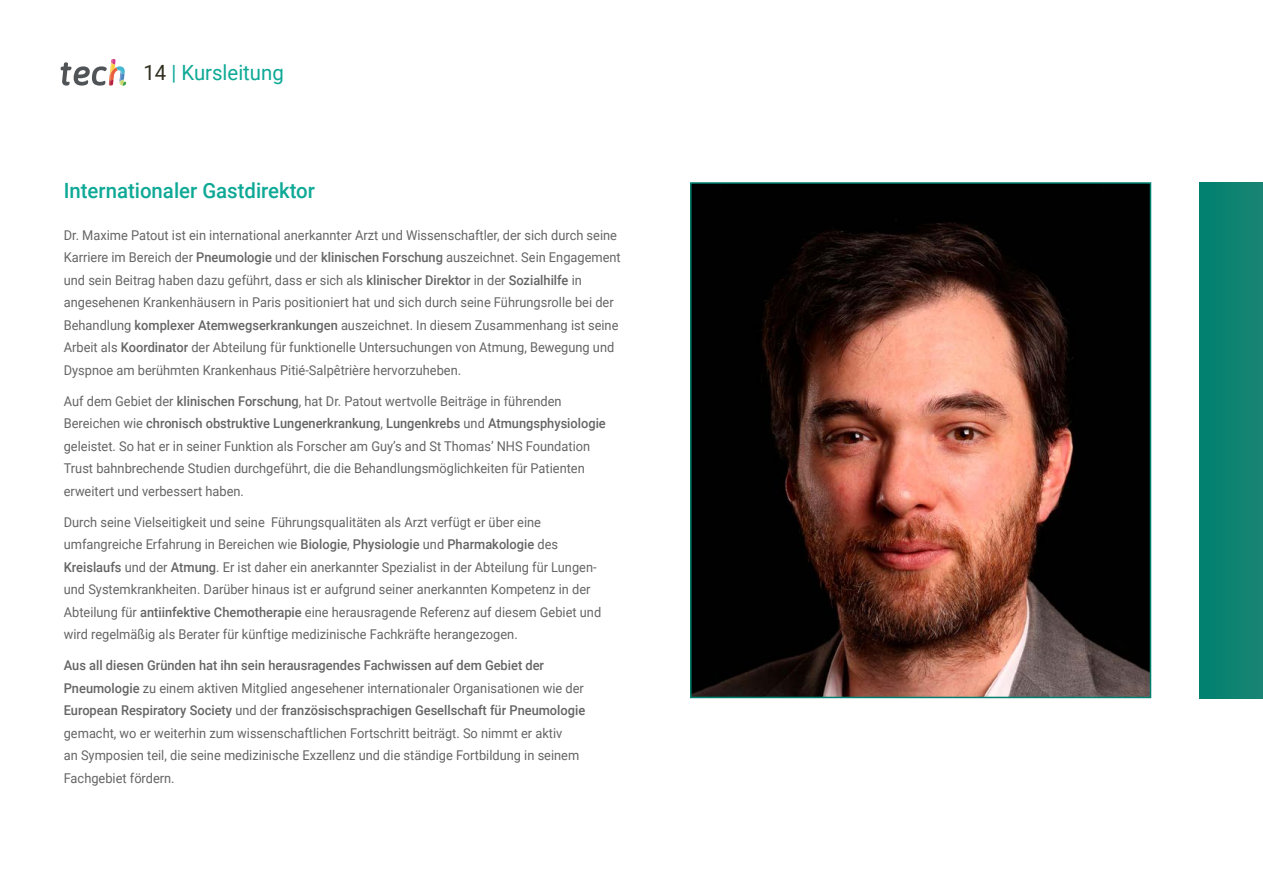
<style>
.page{position:relative;width:1263px;height:893px;background:#fff}
.page>*{position:absolute;margin:0;border:0;box-sizing:border-box;transform-origin:0 0}
.t1{font:500 21px "Roboto";color:#0ea996}
.t2{font:21px "Roboto";color:#0ea996}
.t3{font:13.5px/22.5px "Roboto";color:#656565;scale:.95 1}
.s1{color:#312e20}
.s2{font-weight:500}
</style>
<div class="page">
<img style="left:693px;top:185px;width:455px;height:510px">
<div style="left:690px;top:182px;width:461px;height:516px;border:2px solid #00806f"></div>
<div style="left:1199px;top:182px;width:64px;height:516px;background:linear-gradient(to right,#00806f,#1a8473)"></div>
<svg style="left:61px;top:59px;width:65px;height:27px"></svg>
<h1 class="t2" style="left:144px;top:57px;width:142px"><span class="s1">14</span> | Kursleitung</h1>
<h1 class="t1" style="left:64px;top:176px;width:253px">Internationaler Gastdirektor</h1>
<p class="t3" style="left:64px;top:223px;width:588px">Dr. Maxime Patout ist ein international anerkannter Arzt und Wissenschaftler, der sich durch seine Karriere im Bereich der <span class="s2">Pneumologie</span> und der <span class="s2">klinischen Forschung</span> auszeichnet. Sein Engagement und sein Beitrag haben dazu geführt, dass er sich als <span class="s2">klinischer Direktor</span> in der <span class="s2">Sozialhilfe</span> in angesehenen Krankenhäusern in Paris positioniert hat und sich durch seine Führungsrolle bei der Behandlung <span class="s2">komplexer Atemwegserkrankungen</span> auszeichnet. In diesem Zusammenhang ist seine Arbeit als <span class="s2">Koordinator</span> der Abteilung für funktionelle Untersuchungen von Atmung, Bewegung und Dyspnoe am berühmten Krankenhaus Pitié-Salpêtrière hervorzuheben.</p>
<p class="t3" style="left:64px;top:389px;width:572px">Auf dem Gebiet der <span class="s2">klinischen Forschung</span>, hat Dr. Patout wertvolle Beiträge in führenden Bereichen wie <span class="s2">chronisch obstruktive Lungenerkrankung</span>, <span class="s2">Lungenkrebs</span> und <span class="s2">Atmungsphysiologie </span>geleistet. So hat er in seiner Funktion als Forscher am Guy’s and St Thomas’ NHS Foundation Trust bahnbrechende Studien durchgeführt, die die Behandlungsmöglichkeiten für Patienten erweitert und verbessert haben.</p>
<p class="t3" style="left:64px;top:510px;width:567px">Durch seine Vielseitigkeit und seine Führungsqualitäten als Arzt verfügt er über eine umfangreiche Erfahrung in Bereichen wie <span class="s2">Biologie</span>, <span class="s2">Physiologie</span> und <span class="s2">Pharmakologie</span> des <span class="s2">Kreislaufs</span> und der <span class="s2">Atmung</span>. Er ist daher ein anerkannter Spezialist in der Abteilung für Lungen&shy;und Systemkrankheiten. Darüber hinaus ist er aufgrund seiner anerkannten Kompetenz in der Abteilung für <span class="s2">antiinfektive Chemotherapie</span> eine herausragende Referenz auf diesem Gebiet und wird regelmäßig als Berater für künftige medizinische Fachkräfte herangezogen.</p>
<p class="t3" style="left:64px;top:654px;width:550px"><span class="s2">Aus all diesen Gründen hat ihn sein herausragendes Fachwissen auf dem Gebiet der Pneumologie</span> zu einem aktiven Mitglied angesehener internationaler Organisationen wie der <span class="s2">European Respiratory Society</span> und der <span class="s2">französischsprachigen Gesellschaft für Pneumologie </span>gemacht, wo er weiterhin zum wissenschaftlichen Fortschritt beiträgt. So nimmt er aktiv<br>an Symposien teil, die seine medizinische Exzellenz und die ständige Fortbildung in seinem Fachgebiet fördern.</p>
</div>
